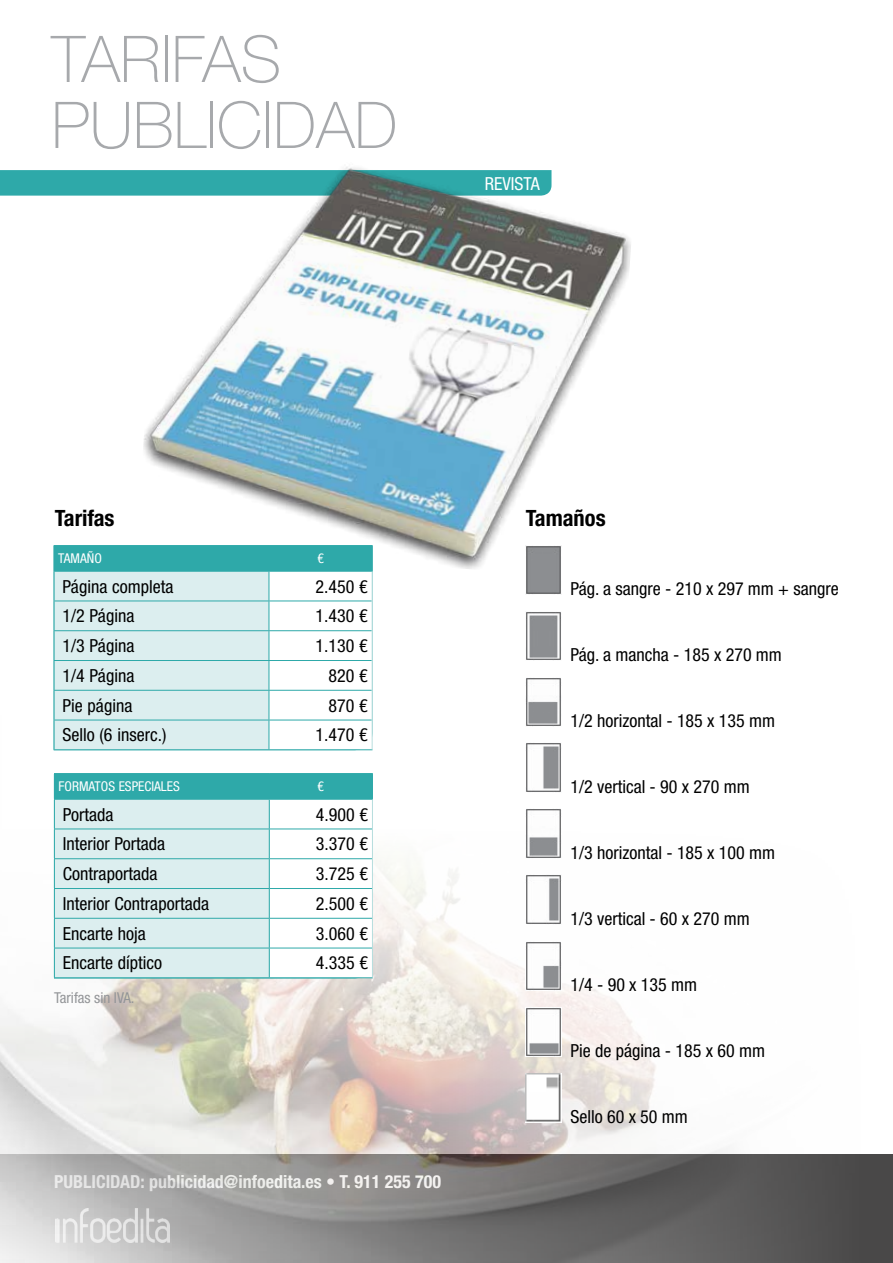
<style>
.page{position:relative;width:893px;height:1263px;background:#fff}
.page>*{position:absolute;margin:0;border:0;box-sizing:border-box;transform-origin:0 0}
.t1{font:100 64.5px/66px "Helvetica Neue LT Pro";color:#a7a9ac}
.t2{font:700 condensed 22.5px "Helvetica Neue LT Std";color:#000}
.t3{font:condensed 18px "Helvetica Neue LT Std";color:#000}
.t4{font:700 condensed 18px "Helvetica Neue";color:#fff}
.t5{font:condensed 18px "Helvetica Neue";color:#fff}
.t6{font:condensed 15px "Helvetica Neue";color:#939598}
.t7{font:condensed 13.5px "Helvetica Neue LT Std";color:#fff}
</style>
<div class="page">
<div style="left:0;top:1154px;width:893px;height:109px;background:#494848"></div>
<img style="left:0;top:716px;width:808px;height:547px">
<svg style="left:0;top:170px;width:136px;height:26px;background:#31aaaa"></svg>
<img style="left:526px;top:579px;width:36px;height:16px">
<img style="left:526px;top:612px;width:35px;height:49px">
<img style="left:526px;top:678px;width:36px;height:49px">
<img style="left:526px;top:742px;width:36px;height:51px">
<img style="left:526px;top:808px;width:36px;height:51px">
<img style="left:526px;top:874px;width:36px;height:51px">
<img style="left:526px;top:941px;width:36px;height:50px">
<img style="left:526px;top:1007px;width:36px;height:50px">
<img style="left:526px;top:1073px;width:36px;height:50px">
<hr style="left:54px;top:545px;width:215px;height:1px;background:#2ea9a9">
<svg style="left:54px;top:546px;width:319px;height:204px"></svg>
<hr style="left:54px;top:773px;width:215px;height:1px;background:#2ea9a9">
<hr style="left:269px;top:773px;width:104px;height:1px;background:#2ea9a9">
<svg style="left:54px;top:774px;width:319px;height:204px"></svg>
<img style="left:136px;top:167px;width:495px;height:412px">
<h1 class="t1" style="left:51px;top:26px;width:347px">TARIFAS<br>PUBLICIDAD</h1>
<p class="t5" style="left:485px;top:173px;width:57px">REVISTA</p>
<p class="t2" style="left:55px;top:504px;width:61px">Tarifas</p>
<p class="t7" style="left:58px;top:551px;width:45px">TAMAÑO</p>
<p class="t7" style="left:317px;top:551px;width:8px">€</p>
<p class="t3" style="left:63px;top:576px;width:112px">Página completa</p>
<p class="t3" style="left:316px;top:576px;width:54px">2.450 €</p>
<p class="t3" style="left:63px;top:605px;width:73px">1/2 Página</p>
<p class="t3" style="left:316px;top:605px;width:54px">1.430 €</p>
<p class="t3" style="left:63px;top:635px;width:73px">1/3 Página</p>
<p class="t3" style="left:316px;top:635px;width:54px">1.130 €</p>
<p class="t3" style="left:63px;top:665px;width:73px">1/4 Página</p>
<p class="t3" style="left:329px;top:665px;width:41px">820 €</p>
<p class="t3" style="left:63px;top:695px;width:71px">Pie página</p>
<p class="t3" style="left:329px;top:695px;width:41px">870 €</p>
<p class="t3" style="left:63px;top:725px;width:105px">Sello (6 inserc.)</p>
<p class="t3" style="left:316px;top:725px;width:54px">1.470 €</p>
<p class="t7" style="left:59px;top:779px;width:123px">FORMATOS ESPECIALES</p>
<p class="t7" style="left:318px;top:779px;width:8px">€</p>
<p class="t3" style="left:63px;top:804px;width:52px">Portada</p>
<p class="t3" style="left:316px;top:804px;width:54px">4.900 €</p>
<p class="t3" style="left:63px;top:833px;width:104px">Interior Portada</p>
<p class="t3" style="left:316px;top:833px;width:54px">3.370 €</p>
<p class="t3" style="left:63px;top:863px;width:96px">Contraportada</p>
<p class="t3" style="left:316px;top:863px;width:54px">3.725 €</p>
<p class="t3" style="left:63px;top:893px;width:148px">Interior Contraportada</p>
<p class="t3" style="left:316px;top:893px;width:54px">2.500 €</p>
<p class="t3" style="left:63px;top:923px;width:85px">Encarte hoja</p>
<p class="t3" style="left:316px;top:923px;width:54px">3.060 €</p>
<p class="t3" style="left:63px;top:952px;width:101px">Encarte díptico</p>
<p class="t3" style="left:316px;top:952px;width:54px">4.335 €</p>
<p class="t6" style="left:54px;top:989px;width:82px">Tarifas sin IVA.</p>
<p class="t4" style="left:54px;top:1170px;width:388px">PUBLICIDAD: publicidad@infoedita.es • T. 911 255 700</p>
<p class="t2" style="left:526px;top:504px;width:81px">Tamaños</p>
<p class="t3" style="left:570px;top:578px;width:270px">Pág. a sangre - 210 x 297 mm + sangre</p>
<p class="t3" style="left:570px;top:644px;width:213px">Pág. a mancha - 185 x 270 mm</p>
<p class="t3" style="left:570px;top:710px;width:206px">1/2 horizontal - 185 x 135 mm</p>
<p class="t3" style="left:570px;top:776px;width:181px">1/2 vertical - 90 x 270 mm</p>
<p class="t3" style="left:570px;top:842px;width:206px">1/3 horizontal - 185 x 100 mm</p>
<p class="t3" style="left:570px;top:908px;width:181px">1/3 vertical - 60 x 270 mm</p>
<p class="t3" style="left:570px;top:974px;width:128px">1/4 - 90 x 135 mm</p>
<p class="t3" style="left:570px;top:1040px;width:196px">Pie de página - 185 x 60 mm</p>
<p class="t3" style="left:570px;top:1106px;width:119px">Sello 60 x 50 mm</p>
</div>
